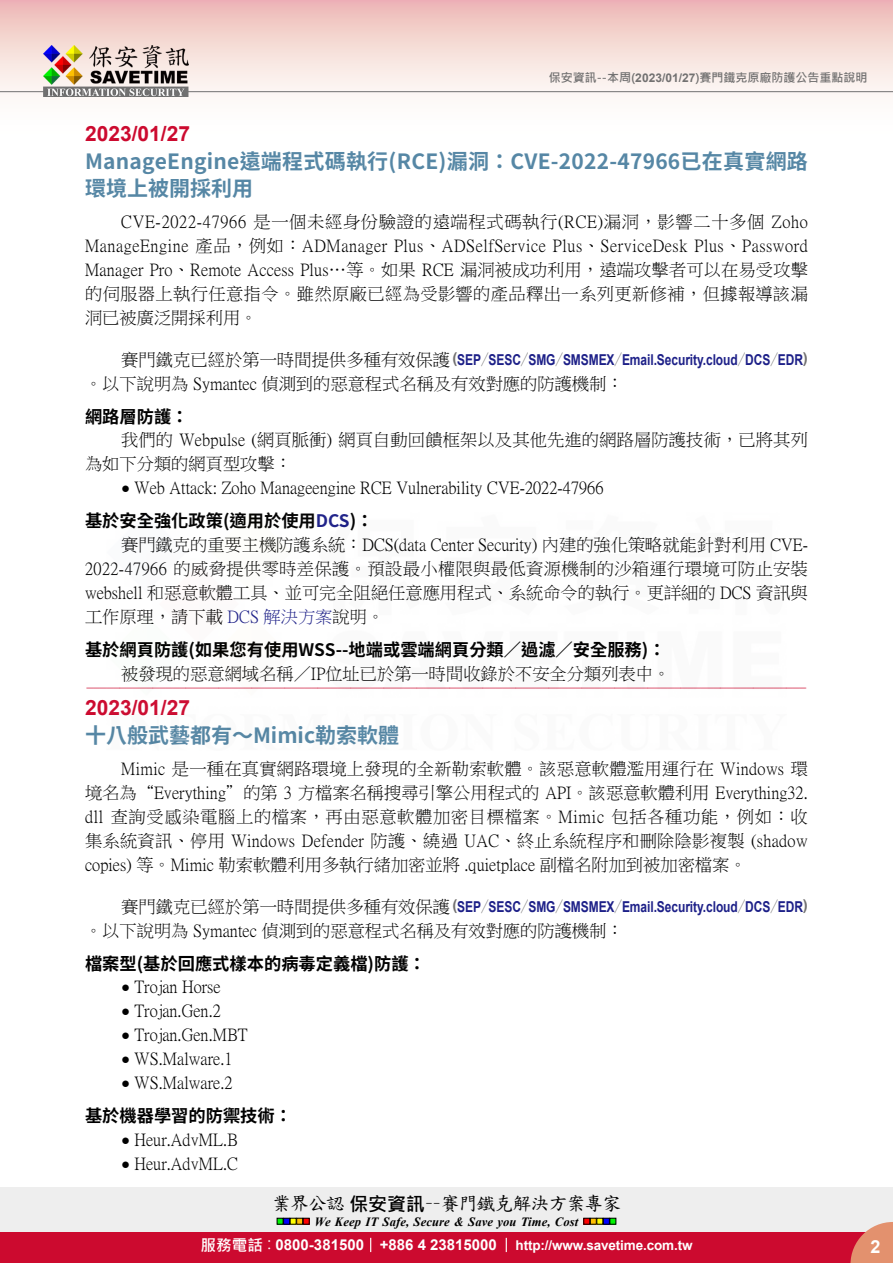
<style>
.page{position:relative;width:893px;height:1263px;background:#fff}
.page>*{position:absolute;margin:0;border:0;box-sizing:border-box;transform-origin:0 0}
.t1{font:700 21px/27px "Source Han Sans TW";letter-spacing:.01em;color:#5687a5}
.t2{font:700 21px "Arial";color:#cc0a2f}
.t3{font:18.9px "DF Kai Shu SB Estd BF";letter-spacing:-.05em;color:#000}
.t4{font:700 18px "Arial";color:#fff}
.t5{font:17.25px/24px "P Ming Li U";color:#000;text-align:justify}
.t6{font:700 17.25px "Source Han Sans TW";color:#000}
.t7{font:16.5px "DF Kai Shu SB Estd BF";color:#cc0a2f}
.t8{font:700 15px "Arial";letter-spacing:-.005em;color:#1d2088;scale:.8 1}
.t9{font:700 13.5px "Arial";letter-spacing:-.01em;color:#fff}
.t10{font:italic 700 12.6px "Times New Roman";letter-spacing:.005em;color:#000}
.t11{font:700 12px "Microsoft Jheng Hei";color:#727171}
.s1{font-family:"Arial"}
.s2{font-family:"P Ming Li U";font-weight:400;font-size:17.25px;color:#000}
.s3{color:#727171}
.s4{font-family:"Source Han Sans TW";font-weight:800;color:#727171}
.s5{font-family:"Arial";font-size:15px}
.s6{color:#1d2088}
.s7{font-family:"Microsoft Jheng Hei";font-weight:700}
.s8{font-family:"Microsoft Jheng Hei";font-size:15.6px}
.s9{font-family:"Microsoft Jheng Hei";font-weight:400;font-size:15.6px}
.s10{font-size:15px}
</style>
<div class="page">
<div style="left:0;top:1187px;width:893px;height:49px;background:#eee"></div>
<svg style="left:277px;top:1218px;width:32px;height:6px"></svg>
<svg style="left:584px;top:1218px;width:32px;height:6px"></svg>
<div style="left:0;top:1232px;width:893px;height:31px;background:#cc0a2f"></div>
<svg style="left:850px;top:1222px;width:43px;height:41px"></svg>
<svg style="left:370px;top:1238px;width:1px;height:14px"></svg>
<svg style="left:506px;top:1238px;width:1px;height:14px"></svg>
<div style="left:0;top:0;width:893px;height:141px;background:linear-gradient(to bottom,#efc0bb,#fff)"></div>
<hr style="left:0;top:91px;width:893px;height:1px;background:#727171">
<img style="left:44px;top:46px;width:145px;height:51px">
<p class="t11" style="left:549px;top:70px;width:320px">保安資訊--本周(<span class="s1">2023/01/27</span>)賽門鐵克原廠防護公告重點說明</p>
<p class="t2" style="left:85px;top:119px;width:107px">2023/01/27</p>
<p class="t1" style="left:85px;top:148px;width:724px">ManageEngine遠端程式碼執行(RCE)漏洞：CVE-2022-47966已在真實網路環境上被開採利用</p>
<p class="t5" style="left:85px;top:209px;width:725px;text-indent:36px">CVE-2022-47966 是一個未經身份驗證的遠端程式碼執行(RCE)漏洞，影響二十多個 Zoho ManageEngine 產品，例如：ADManager Plus、ADSelfService Plus、ServiceDesk Plus、Password Manager Pro、Remote Access Plus…等。如果 RCE 漏洞被成功利用，遠端攻擊者可以在易受攻擊的伺服器上執行任意指令。雖然原廠已經為受影響的產品釋出一系列更新修補，但據報導該漏洞已被廣泛開採利用。</p>
<p class="t8" style="left:121px;top:349px;width:860px"><span class="s2">賽門鐵克已經於第一時間提供多種有效保護</span><span class="s3">(</span>SEP<span class="s4">／</span>SESC<span class="s4">／</span>SMG<span class="s4">／</span>SMSMEX<span class="s4">／</span>Email.Security.cloud<span class="s4">／</span>DCS<span class="s4">／</span>EDR<span class="s3">)</span></p>
<p class="t5" style="left:85px;top:371px;width:540px">。以下說明為 Symantec 偵測到的惡意程式名稱及有效對應的防護機制：</p>
<p class="t6" style="left:85px;top:406px;width:105px">網路層防護：</p>
<p class="t5" style="left:85px;top:428px;width:724px;text-indent:36px">我們的 Webpulse (網頁脈衝) 網頁自動回饋框架以及其他先進的網路層防護技術，已將其列為如下分類的網頁型攻擊：</p>
<p class="t5" style="left:121px;top:476px;width:484px"><span class="s5">●</span> Web Attack: Zoho Manageengine RCE Vulnerability CVE-2022-47966</p>
<p class="t6" style="left:85px;top:511px;width:290px">基於安全強化政策(適用於使用<span class="s6">DCS</span>)：</p>
<p class="t5" style="left:85px;top:532px;width:725px;text-indent:36px">賽門鐵克的重要主機防護系統：DCS(data Center Security) 內建的強化策略就能針對利用 CVE-2022-47966 的威脅提供零時差保護。預設最小權限與最低資源機制的沙箱運行環境可防止安裝webshell 和惡意軟體工具、並可完全阻絕任意應用程式、系統命令的執行。更詳細的 DCS 資訊與工作原理，請下載 <span class="s6">DCS 解決方案</span>說明。</p>
<p class="t6" style="left:85px;top:639px;width:582px">基於網頁防護(如果您有使用WSS--地端或雲端網頁分類／過濾／安全服務)：</p>
<p class="t5" style="left:121px;top:661px;width:551px">被發現的惡意網域名稱／IP位址已於第一時間收錄於不安全分類列表中。</p>
<p class="t7" style="left:86px;top:680px;width:723px">-------------------------------------------------------------------------------------------------------------</p>
<p class="t2" style="left:85px;top:693px;width:107px">2023/01/27</p>
<p class="t1" style="left:85px;top:722px;width:316px">十八般武藝都有～Mimic勒索軟體</p>
<p class="t5" style="left:85px;top:756px;width:724px;text-indent:36px">Mimic 是一種在真實網路環境上發現的全新勒索軟體。該惡意軟體濫用運行在 Windows 環境名為“Everything”的第 3 方檔案名稱搜尋引擎公用程式的 API。該惡意軟體利用 Everything32. dll 查詢受感染電腦上的檔案，再由惡意軟體加密目標檔案。Mimic 包括各種功能，例如：收集系統資訊、停用 Windows Defender 防護、繞過 UAC、終止系統程序和刪除陰影複製 (shadow copies) 等。Mimic 勒索軟體利用多執行緒加密並將 .quietplace 副檔名附加到被加密檔案。</p>
<p class="t8" style="left:121px;top:896px;width:860px"><span class="s2">賽門鐵克已經於第一時間提供多種有效保護</span><span class="s3">(</span>SEP<span class="s4">／</span>SESC<span class="s4">／</span>SMG<span class="s4">／</span>SMSMEX<span class="s4">／</span>Email.Security.cloud<span class="s4">／</span>DCS<span class="s4">／</span>EDR<span class="s3">)</span></p>
<p class="t5" style="left:85px;top:918px;width:540px">。以下說明為 Symantec 偵測到的惡意程式名稱及有效對應的防護機制：</p>
<p class="t6" style="left:85px;top:953px;width:342px">檔案型(基於回應式樣本的病毒定義檔)防護：</p>
<p class="t5" style="left:121px;top:975px;width:101px"><span class="s5">●</span> Trojan Horse</p>
<p class="t5" style="left:121px;top:999px;width:101px"><span class="s5">●</span> Trojan.Gen.2</p>
<p class="t5" style="left:121px;top:1023px;width:128px"><span class="s5">●</span> Trojan.Gen.MBT</p>
<p class="t5" style="left:121px;top:1047px;width:113px"><span class="s5">●</span> WS.Malware.1</p>
<p class="t5" style="left:121px;top:1071px;width:113px"><span class="s5">●</span> WS.Malware.2</p>
<p class="t6" style="left:85px;top:1106px;width:209px">基於機器學習的防禦技術：</p>
<p class="t5" style="left:121px;top:1127px;width:118px"><span class="s5">●</span> Heur.AdvML.B</p>
<p class="t5" style="left:121px;top:1151px;width:118px"><span class="s5">●</span> Heur.AdvML.C</p>
<p class="t3" style="left:272px;top:1194px;width:351px">業界公認<span class="s7">保安資訊</span>－－賽門鐵克解決方案專家</p>
<p class="t10" style="left:315px;top:1212px;width:265px">We Keep IT Safe, Secure &amp; Save you Time, Cost</p>
<p class="t9" style="left:200px;top:1235px;width:494px"><span class="s8">服務電話</span><span class="s9">：</span><span class="s10">0800-381500 +886 4 23815000</span> http://www.savetime.com.tw</p>
<p class="t4" style="left:870px;top:1234px;width:12px">2</p>
</div>
